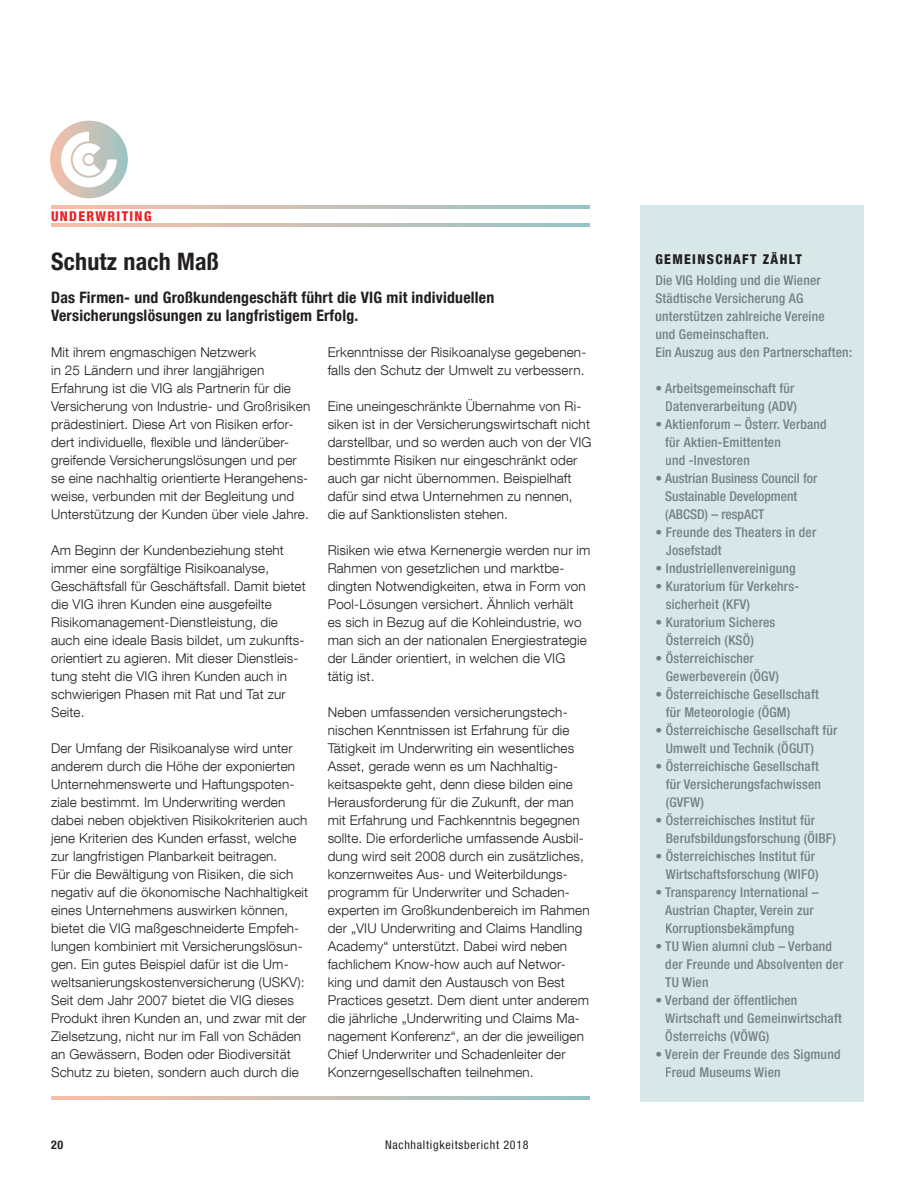
<style>
.page{position:relative;width:915px;height:1191px;background:#fff}
.page>*{position:absolute;margin:0;border:0;box-sizing:border-box;transform-origin:0 0}
.t1{font:700 condensed 24px "Helvetica Neue LT Com";letter-spacing:.01em;color:#231f20}
.t2{font:700 condensed 15.75px/18px "Helvetica Neue LT Com";letter-spacing:.015em;color:#231f20}
.t3{font:300 13.5px/18px "Helvetica Neue LT Com";letter-spacing:.01em;color:#231f20}
.t4{font:500 condensed 13.5px/18px "Helvetica Neue LT Com";letter-spacing:.015em;color:#758083}
.t5{font:800 condensed 13.5px "Helvetica Neue LT Com";letter-spacing:.1em;color:#231f20}
.t6{font:800 condensed 13.5px "Helvetica Neue LT Com";letter-spacing:.1em;color:#ee1d23}
.t7{font:condensed 12px "Helvetica Neue LT Com";letter-spacing:.06em;color:#231f20}
.t8{font:700 condensed 12px "Helvetica Neue LT Com";color:#231f20}
</style>
<div class="page">
<svg style="left:51px;top:1096px;width:537px;height:4px;background:#c9c1b6"></svg>
<div style="left:639px;top:205px;width:224px;height:896px;background:#d8e8e9"></div>
<svg style="left:50px;top:120px;width:78px;height:79px"></svg>
<svg style="left:51px;top:205px;width:537px;height:3px;background:#c9c1b6"></svg>
<svg style="left:51px;top:224px;width:537px;height:3px;background:#c9c1b6"></svg>
<p class="t6" style="left:51px;top:208px;width:102px">UNDERWRITING</p>
<h1 class="t1" style="left:51px;top:247px;width:169px">Schutz nach Maß</h1>
<p class="t2" style="left:51px;top:289px;width:444px">Das Firmen- und Großkundengeschäft führt die VIG mit individuellen<br>Versicherungslösungen zu langfristigem Erfolg.</p>
<p class="t3" style="left:51px;top:343px;width:260px">Mit ihrem engmaschigen Netzwerk<br>in 25 Ländern und ihrer langjährigen Erfahrung ist die VIG als Partnerin für die Versicherung von Industrie- und Großrisiken prädestiniert. Diese Art von Risiken erfor&shy;dert individuelle, flexible und länderüber&shy;greifende Versicherungslösungen und per se eine nachhaltig orientierte Herangehens&shy;weise, verbunden mit der Begleitung und Unterstützung der Kunden über viele Jahre.</p>
<p class="t3" style="left:51px;top:541px;width:256px">Am Beginn der Kundenbeziehung steht immer eine sorgfältige Risikoanalyse, Geschäftsfall für Geschäftsfall. Damit bietet die VIG ihren Kunden eine ausgefeilte Risikomanagement-Dienstleistung, die auch eine ideale Basis bildet, um zukunfts&shy;orientiert zu agieren. Mit dieser Dienstleis&shy;tung steht die VIG ihren Kunden auch in schwierigen Phasen mit Rat und Tat zur Seite.</p>
<p class="t3" style="left:51px;top:739px;width:258px">Der Umfang der Risikoanalyse wird unter anderem durch die Höhe der exponierten Unternehmenswerte und Haftungspoten&shy;ziale bestimmt. Im Underwriting werden dabei neben objektiven Risikokriterien auch jene Kriterien des Kunden erfasst, welche zur langfristigen Planbarkeit beitragen.<br>Für die Bewältigung von Risiken, die sich negativ auf die ökonomische Nachhaltigkeit eines Unternehmens auswirken können, bietet die VIG maßgeschneiderte Empfeh&shy;lungen kombiniert mit Versicherungslösun&shy;gen. Ein gutes Beispiel dafür ist die Um&shy;weltsanierungskostenversicherung (USKV):<br>Seit dem Jahr 2007 bietet die VIG dieses Produkt ihren Kunden an, und zwar mit der Zielsetzung, nicht nur im Fall von Schäden an Gewässern, Boden oder Biodiversität Schutz zu bieten, sondern auch durch die</p>
<p class="t3" style="left:327px;top:343px;width:260px">Erkenntnisse der Risikoanalyse gegebenen&shy;falls den Schutz der Umwelt zu verbessern.</p>
<p class="t3" style="left:327px;top:397px;width:265px">Eine uneingeschränkte Übernahme von Ri&shy;siken ist in der Versicherungswirtschaft nicht darstellbar, und so werden auch von der VIG bestimmte Risiken nur eingeschränkt oder auch gar nicht übernommen. Beispielhaft dafür sind etwa Unternehmen zu nennen, die auf Sanktionslisten stehen.</p>
<p class="t3" style="left:327px;top:541px;width:264px">Risiken wie etwa Kernenergie werden nur im Rahmen von gesetzlichen und marktbe&shy;dingten Notwendigkeiten, etwa in Form von Pool-Lösungen versichert. Ähnlich verhält<br>es sich in Bezug auf die Kohleindustrie, wo man sich an der nationalen Energiestrategie der Länder orientiert, in welchen die VIG tätig ist.</p>
<p class="t3" style="left:327px;top:703px;width:263px">Neben umfassenden versicherungs tech&shy;nischen Kenntnissen ist Erfahrung für die Tätigkeit im Underwriting ein wesentliches Asset, gerade wenn es um Nachhaltig&shy;keitsaspekte geht, denn diese bilden eine Herausforderung für die Zukunft, der man mit Erfahrung und Fachkenntnis begegnen sollte. Die erforderliche umfassende Ausbil&shy;dung wird seit 2008 durch ein zusätzliches, konzernweites Aus- und Weiterbildungs&shy;programm für Underwriter und Schaden&shy;experten im Großkundenbereich im Rahmen der „VIU Underwriting and Claims Handling Academy“ unterstützt. Dabei wird neben fachlichem Know-how auch auf Networ&shy;king und damit den Austausch von Best Practices gesetzt. Dem dient unter anderem die jährliche „Underwriting und Claims Ma&shy;nagement Konferenz“, an der die jeweiligen Chief Underwriter und Schadenleiter der Konzerngesellschaften teilnehmen.</p>
<p class="t8" style="left:51px;top:1137px;width:14px">20</p>
<p class="t7" style="left:385px;top:1137px;width:145px">Nachhaltigkeitsbericht 2018</p>
<p class="t5" style="left:655px;top:251px;width:148px">GEMEINSCHAFT ZÄHLT</p>
<p class="t4" style="left:655px;top:271px;width:198px">Die VIG Holding und die Wiener<br>Städtische Versicherung AG unterstützen zahlreiche Vereine<br>und Gemeinschaften.<br>Ein Auszug aus den Partner schaften:</p>
<p class="t4" style="left:655px;top:379px;width:143px;text-align:right">• Arbeitsgemeinschaft für<br>Datenverarbeitung (ADV)</p>
<p class="t4" style="left:665px;top:415px;width:163px;text-indent:-10px">• Aktienforum – Österr. Verband für Aktien-Emittenten<br>und -Investoren</p>
<p class="t4" style="left:665px;top:469px;width:153px;text-indent:-10px">• Austrian Business Council for<br>Sustainable Development (ABCSD) – respACT</p>
<p class="t4" style="left:665px;top:523px;width:152px;text-indent:-10px">• Freunde des Theaters in der<br>Josefstadt</p>
<p class="t4" style="left:655px;top:559px;width:142px">• Industriellenvereinigung</p>
<p class="t4" style="left:665px;top:577px;width:135px;text-indent:-10px">• Kuratorium für Verkehrs&shy;sicherheit (KFV)</p>
<p class="t4" style="left:665px;top:613px;width:111px;text-indent:-10px">• Kuratorium Sicheres<br>Österreich (KSÖ)</p>
<p class="t4" style="left:665px;top:649px;width:115px;text-indent:-10px">• Österreichischer<br>Gewerbeverein (ÖGV)</p>
<p class="t4" style="left:665px;top:685px;width:154px;text-indent:-10px">• Österreichische Gesellschaft für Meteorologie (ÖGM)</p>
<p class="t4" style="left:665px;top:721px;width:173px;text-indent:-10px">• Österreichische Gesellschaft für<br>Umwelt und Technik (ÖGUT)</p>
<p class="t4" style="left:665px;top:757px;width:157px;text-indent:-10px">• Österreichische Gesellschaft für Versicherungsfachwissen (GVFW)</p>
<p class="t4" style="left:665px;top:811px;width:171px;text-indent:-10px">• Österreichisches Institut für<br>Berufsbildungsforschung (ÖIBF)</p>
<p class="t4" style="left:655px;top:847px;width:165px;text-align:right">• Österreichisches Institut für<br>Wirtschaftsforschung (WIFO)</p>
<p class="t4" style="left:665px;top:883px;width:155px;text-indent:-10px">• Transparency International –<br>Austrian Chapter, Verein zur<br>Korruptionsbekämpfung</p>
<p class="t4" style="left:665px;top:937px;width:179px;text-indent:-10px">• TU Wien alumni club – Verband der Freunde und Absolventen der<br>TU Wien</p>
<p class="t4" style="left:665px;top:991px;width:178px;text-indent:-10px">• Verband der öffentlichen<br>Wirtschaft und Gemein wirtschaft<br>Österreichs (VÖWG)</p>
<p class="t4" style="left:665px;top:1045px;width:177px;text-indent:-10px">• Verein der Freunde des Sigmund<br>Freud Museums Wien</p>
</div>
